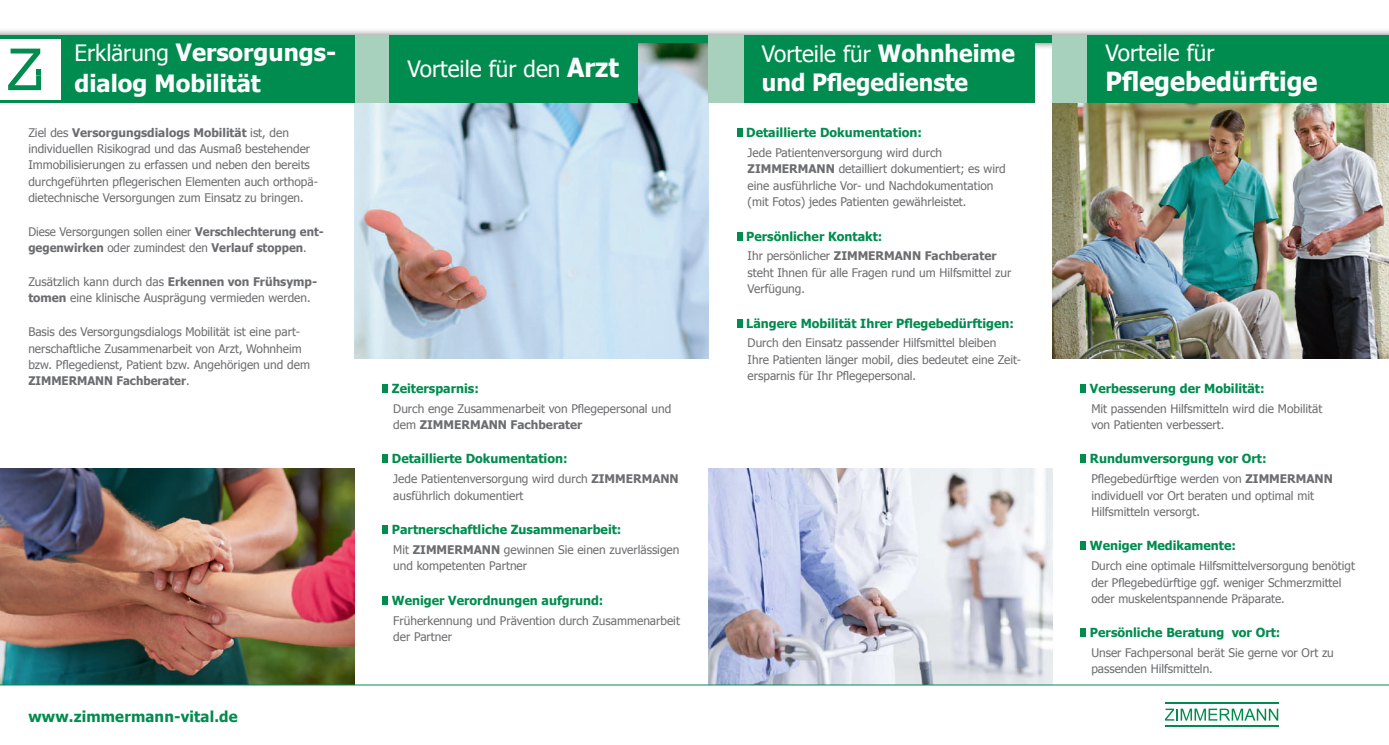
<style>
.page{position:relative;width:1389px;height:745px;background:#fff}
.page>*{position:absolute;margin:0;border:0;box-sizing:border-box;transform-origin:0 0}
.t1{font:700 26.25px "Tahoma";color:#fff;scale:.96 1}
.t2{font:700 23.75px/30px "Tahoma";color:#fff}
.t3{font:700 23.75px "Tahoma";color:#fff;scale:.96 1}
.t4{font:22.5px "Tahoma";color:#fff}
.t5{font:700 15px "Tahoma";letter-spacing:.01em;color:#008c4e}
.t6{font:700 12.5px "Tahoma";color:#008c4e}
.t7{font:11.88px/16.2px "Tahoma";color:#6c6d70}
.s1{font-weight:400;font-size:22.5px}
.s2{font-weight:700;font-size:23.75px}
.s3{font-weight:700;font-size:26.25px}
.s4{font-weight:700}
</style>
<div class="page">
<img style="left:354px;top:50px;width:355px;height:308px">
<img style="left:1052px;top:103px;width:337px;height:255px">
<img style="left:709px;top:468px;width:343px;height:216px">
<img style="left:0;top:468px;width:354px;height:216px">
<div style="left:0;top:28px;width:1389px;height:22px;background:#231f20;opacity:.75"></div>
<div style="left:0;top:35px;width:1389px;height:8px;background:#008c4e"></div>
<hr style="left:0;top:684px;width:1389px;height:1px;background:#008c4e">
<svg style="left:1165px;top:708px;width:113px;height:12px"></svg>
<hr style="left:1165px;top:702px;width:113px;height:1px;background:#008c4e">
<hr style="left:1165px;top:724px;width:113px;height:1px;background:#008c4e">
<div style="left:354px;top:35px;width:36px;height:68px;background:#a8d1bd"></div>
<div style="left:709px;top:35px;width:35px;height:68px;background:#a8d1bd"></div>
<div style="left:1052px;top:35px;width:36px;height:68px;background:#a8d1bd"></div>
<div style="left:390px;top:35px;width:248px;height:68px;background:#008c4e"></div>
<div style="left:57px;top:35px;width:297px;height:68px;background:#008c4e"></div>
<div style="left:744px;top:35px;width:291px;height:68px;background:#008c4e"></div>
<div style="left:1088px;top:35px;width:301px;height:68px;background:#008c4e"></div>
<div style="left:383px;top:383px;width:5px;height:9px;background:#008c4e"></div>
<div style="left:383px;top:454px;width:5px;height:9px;background:#008c4e"></div>
<div style="left:383px;top:525px;width:5px;height:9px;background:#008c4e"></div>
<div style="left:383px;top:595px;width:5px;height:9px;background:#008c4e"></div>
<div style="left:1081px;top:383px;width:5px;height:9px;background:#008c4e"></div>
<div style="left:1081px;top:454px;width:5px;height:9px;background:#008c4e"></div>
<div style="left:1081px;top:541px;width:5px;height:9px;background:#008c4e"></div>
<div style="left:1081px;top:628px;width:5px;height:9px;background:#008c4e"></div>
<div style="left:737px;top:128px;width:5px;height:9px;background:#008c4e"></div>
<div style="left:737px;top:231px;width:5px;height:9px;background:#008c4e"></div>
<div style="left:737px;top:318px;width:5px;height:9px;background:#008c4e"></div>
<div style="left:0;top:35px;width:61px;height:68px;background:#fff"></div>
<hr style="left:0;top:35px;width:61px;height:3px;background:#008c4e">
<hr style="left:0;top:100px;width:61px;height:3px;background:#008c4e">
<svg style="left:8px;top:49px;width:33px;height:41px"></svg>
<h2 class="t2" style="left:74px;top:36px;width:263px"><span class="s1">Erklärung</span> Versorgungs&shy;dialog Mobilität</h2>
<h3 class="t4" style="left:762px;top:39px;width:255px">Vorteile für <span class="s2">Wohnheime</span></h3>
<h3 class="t4" style="left:407px;top:54px;width:213px">Vorteile für den <span class="s3">Arzt</span></h3>
<h2 class="t3" style="left:762px;top:65px;width:216px">und Pflegedienste</h2>
<p class="t7" style="left:28px;top:124px;width:291px">Ziel des <span class="s4">Versorgungsdialogs Mobilität</span> ist, den individuellen Risikograd und das Ausmaß bestehender Immobilisierungen zu erfassen und neben den bereits durchgeführten pflegerischen Elementen auch orthopä&shy;dietechnische Versorgungen zum Einsatz zu bringen.</p>
<p class="t7" style="left:28px;top:223px;width:297px">Diese Versorgungen sollen einer <span class="s4">Verschlechterung ent&shy;gegenwirken</span> oder zumindest den <span class="s4">Verlauf stoppen</span>.</p>
<p class="t7" style="left:28px;top:273px;width:290px">Zusätzlich kann durch das <span class="s4">Erkennen von Frühsymp&shy;tomen</span> eine klinische Ausprägung vermieden werden.</p>
<p class="t7" style="left:28px;top:323px;width:283px">Basis des Versorgungsdialogs Mobilität ist eine part&shy;nerschaftliche Zusammenarbeit von Arzt, Wohnheim bzw. Pflegedienst, Patient bzw. Angehörigen und dem <span class="s4">ZIMMERMANN Fachberater</span>.</p>
<p class="t5" style="left:28px;top:705px;width:211px">www.zimmermann-vital.de</p>
<p class="t6" style="left:392px;top:379px;width:89px">Zeitersparnis:</p>
<p class="t7" style="left:393px;top:399px;width:279px">Durch enge Zusammenarbeit von Pflegepersonal und dem <span class="s4">ZIMMERMANN Fachberater</span></p>
<p class="t6" style="left:392px;top:450px;width:177px">Detaillierte Dokumentation:</p>
<p class="t7" style="left:393px;top:470px;width:287px">Jede Patientenversorgung wird durch <span class="s4">ZIMMERMANN </span>ausführlich dokumentiert</p>
<p class="t6" style="left:392px;top:520px;width:231px">Partnerschaftliche Zusammenarbeit:</p>
<p class="t7" style="left:393px;top:540px;width:288px">Mit <span class="s4">ZIMMERMANN</span> gewinnen Sie einen zuverlässigen und kompetenten Partner</p>
<p class="t6" style="left:392px;top:591px;width:213px">Weniger Verordnungen aufgrund:</p>
<p class="t7" style="left:393px;top:611px;width:288px">Früherkennung und Prävention durch Zusammenarbeit der Partner</p>
<p class="t6" style="left:746px;top:124px;width:177px">Detaillierte Dokumentation:</p>
<p class="t7" style="left:748px;top:144px;width:260px">Jede Patientenversorgung wird durch <span class="s4">ZIMMERMANN</span> detailliert dokumentiert; es wird eine ausführliche Vor- und Nachdokumentation (mit Fotos) jedes Patienten gewährleistet.</p>
<p class="t6" style="left:746px;top:227px;width:138px">Persönlicher Kontakt:</p>
<p class="t7" style="left:748px;top:247px;width:265px">Ihr persönlicher <span class="s4">ZIMMERMANN Fachberater </span>steht Ihnen für alle Fragen rund um Hilfsmittel zur<br>Verfügung.</p>
<p class="t6" style="left:746px;top:314px;width:269px">Längere Mobilität Ihrer Pflegebedürftigen:</p>
<p class="t7" style="left:748px;top:334px;width:275px">Durch den Einsatz passender Hilfsmittel bleiben<br>Ihre Patienten länger mobil, dies bedeutet eine Zeit&shy;ersparnis für Ihr Pflegepersonal.</p>
<h3 class="t4" style="left:1106px;top:38px;width:111px">Vorteile für</h3>
<h1 class="t1" style="left:1106px;top:63px;width:222px">Pflegebedürftige</h1>
<p class="t6" style="left:1090px;top:379px;width:176px">Verbesserung der Mobilität:</p>
<p class="t7" style="left:1091px;top:399px;width:233px">Mit passenden Hilfsmitteln wird die Mobilität von Patienten verbessert.</p>
<p class="t6" style="left:1090px;top:450px;width:178px">Rundumversorgung vor Ort:</p>
<p class="t7" style="left:1091px;top:470px;width:243px">Pflegebedürftige werden von <span class="s4">ZIMMERMANN </span>individuell vor Ort beraten und optimal mit<br>Hilfsmitteln versorgt.</p>
<p class="t6" style="left:1090px;top:536px;width:148px">Weniger Medikamente:</p>
<p class="t7" style="left:1091px;top:557px;width:265px">Durch eine optimale Hilfsmittelversorgung benötigt der Pflegebedürftige ggf. weniger Schmerzmittel oder muskelentspannende Präparate.</p>
<p class="t6" style="left:1090px;top:623px;width:192px">Persönliche Beratung vor Ort:</p>
<p class="t7" style="left:1091px;top:643px;width:244px">Unser Fachpersonal berät Sie gerne vor Ort zu passenden Hilfsmitteln.</p>
</div>
